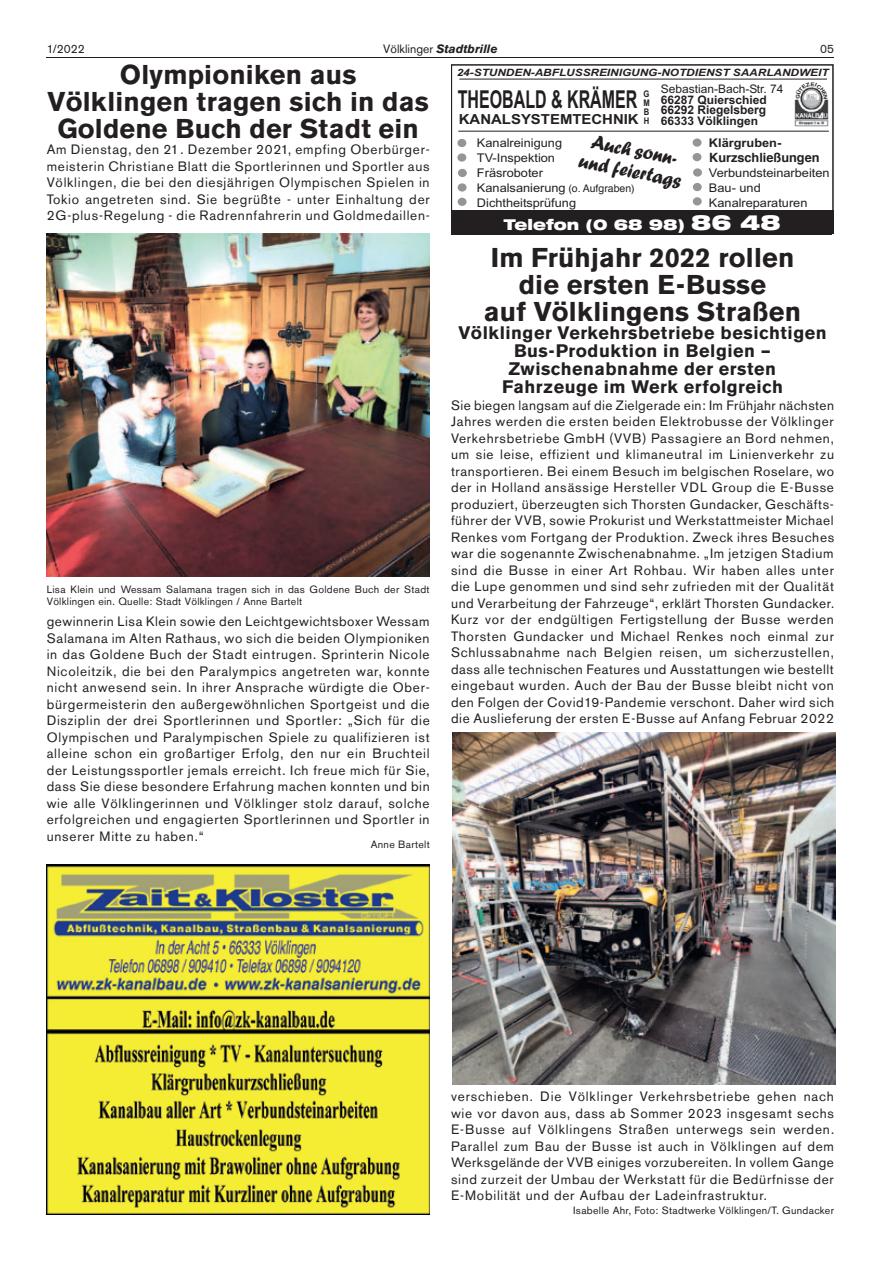
<style>
.page{position:relative;width:881px;height:1263px;background:#fff}
.page>*{position:absolute;margin:0;border:0;box-sizing:border-box;transform-origin:0 0}
.t1{font:700 27px/27px "Akzidenz Grotesk BQ";letter-spacing:.005em;color:#231f20;text-align:center}
.t2{font:700 24.75px "Arial";color:#231f20;scale:.65 1}
.t3{font:23.55px/23.5px "Brush 738 BT";color:#231f20;scale:.77 1}
.t4{font:20.4px/21px "Forte";color:#231f20;text-align:center;scale:.92 1}
.t5{font:700 18px/18px "Akzidenz Grotesk BQ";letter-spacing:.025em;color:#231f20;text-align:center}
.t6{font:900 expanded 15px "Helvetica Neue LT";color:#fff}
.t7{font:700 13.8px "Arial";color:#231f20;scale:1.08 1}
.t8{font:13.5px/16.5px "Akzidenz Grotesk BQ";letter-spacing:.055em;color:#231f20;text-align:justify}
.t9{font:700 12.9px "Arial";color:#fff;scale:1.53 1}
.t10{font:700 12.75px "Helvetica";color:#231f20}
.t11{font:12px/15px "Arial";color:#231f20;scale:1.07 1}
.t12{font:700 12px/15px "Arial";color:#231f20;scale:1.07 1}
.t13{font:italic 700 12px "Akzidenz Grotesk BQ";color:#231f20}
.t14{font:700 12px "Arial";color:#231f20}
.t15{font:12px "Akzidenz Grotesk BQ";color:#231f20}
.t16{font:11.85px "Arial";color:#231f20}
.t17{font:700 11.85px "Arial";color:#231f20}
.t18{font:10.5px/12px "Akzidenz Grotesk BQ";letter-spacing:.025em;color:#231f20}
.t19{font:10.5px "Helvetica";color:#231f20}
.t20{font:italic 700 10.05px "Arial";color:#231f20;scale:1.17 1}
.t21{font:700 9.15px/9.1px "Arial";color:#231f20;text-align:justify;scale:.84 1}
.s1{font-weight:400;font-style:normal}
.s2{font-size:8.85px}
.s3{font-size:21px}
.s4{font-size:19.65px}
</style>
<div class="page">
<hr style="left:47px;top:57px;width:786px;height:1px;background:#231f20">
<div style="left:451px;top:64px;width:382px;height:169px;border:1px solid #231f20"></div>
<img style="left:794px;top:99px;width:35px;height:28px">
<div style="left:457px;top:153px;width:9px;height:9px;background:#939598;border-radius:50%"></div>
<div style="left:692px;top:153px;width:9px;height:8px;background:#939598;border-radius:50%"></div>
<div style="left:457px;top:169px;width:9px;height:8px;background:#939598;border-radius:50%"></div>
<svg style="left:692px;top:168px;width:9px;height:9px"></svg>
<div style="left:457px;top:183px;width:9px;height:9px;background:#939598;border-radius:50%"></div>
<div style="left:692px;top:183px;width:9px;height:8px;background:#939598;border-radius:50%"></div>
<div style="left:457px;top:198px;width:9px;height:8px;background:#939598;border-radius:50%"></div>
<div style="left:692px;top:197px;width:9px;height:8px;background:#939598;border-radius:50%"></div>
<div style="left:457px;top:139px;width:9px;height:8px;background:#939598;border-radius:50%"></div>
<div style="left:692px;top:138px;width:9px;height:9px;background:#939598;border-radius:50%"></div>
<hr style="left:458px;top:131px;width:370px;height:1px;background:#231f20">
<hr style="left:459px;top:79px;width:367px;height:1px;background:#231f20">
<div style="left:451px;top:211px;width:382px;height:23px;background:#231f20"></div>
<img style="left:47px;top:864px;width:382px;height:350px">
<img style="left:47px;top:233px;width:382px;height:343px">
<img style="left:452px;top:732px;width:382px;height:352px">
<svg style="left:800px;top:87px;width:23px;height:12px"></svg>
<p class="t15" style="left:47px;top:41px;width:39px">1/2022</p>
<p class="t13" style="left:383px;top:41px;width:116px"><span class="s1">Völklinger</span> Stadtbrille</p>
<p class="t15" style="left:819px;top:41px;width:15px">05</p>
<h1 class="t1" style="left:47px;top:61px;width:382px">Olympioniken aus<br>Völklingen tragen sich in das<br>Goldene Buch der Stadt ein</h1>
<p class="t8" style="left:47px;top:141px;width:384px">Am Dienstag, den 21. Dezember 2021, empfing Oberbürger&shy;meisterin Christiane Blatt die Sportlerinnen und Sportler aus Völklingen, die bei den diesjährigen Olympischen Spielen in Tokio angetreten sind. Sie begrüßte - unter Einhaltung der 2G-plus-Regelung - die Radrennfahrerin und Goldmedaillen-</p>
<p class="t18" style="left:47px;top:583px;width:384px">Lisa Klein und Wessam Salamana tragen sich in das Goldene Buch der Stadt<br>Völklingen ein. Quelle: Stadt Völklingen / Anne Bartelt</p>
<p class="t8" style="left:47px;top:613px;width:384px">gewinnerin Lisa Klein sowie den Leichtgewichtsboxer Wessam Salamana im Alten Rathaus, wo sich die beiden Olympioniken in das Goldene Buch der Stadt eintrugen. Sprinterin Nicole Nicoleitzik, die bei den Paralympics angetreten war, konnte nicht anwesend sein. In ihrer Ansprache würdigte die Ober&shy;bürgermeisterin den außergewöhnlichen Sportgeist und die Disziplin der drei Sportlerinnen und Sportler: „Sich für die Olympischen und Paralympischen Spiele zu qualifizieren ist alleine schon ein großartiger Erfolg, den nur ein Bruchteil der Leistungssportler jemals erreicht. Ich freue mich für Sie, dass Sie diese besondere Erfahrung machen konnten und bin wie alle Völklingerinnen und Völklinger stolz darauf, solche erfolgreichen und engagierten Sportlerinnen und Sportler in unserer Mitte zu haben.“</p>
<p class="t18" style="left:370px;top:838px;width:60px">Anne Bartelt</p>
<p class="t20" style="left:456px;top:67px;width:319px">24-STUNDEN-ABFLUSSREINIGUNG-NOTDIENST SAARLANDWEIT</p>
<p class="t16" style="left:660px;top:82px;width:124px">Sebastian-Bach-Str. 74</p>
<p class="t17" style="left:660px;top:93px;width:107px">66287 Quierschied</p>
<p class="t16" style="left:660px;top:103px;width:101px">Saarbrückerstraße</p>
<p class="t17" style="left:660px;top:114px;width:99px">66333 Völklingen</p>
<h2 class="t2" style="left:457px;top:85px;width:277px">THEOBALD &amp; KRÄMER</h2>
<p class="t21" style="left:643px;top:89px;width:9px">G M B H</p>
<h3 class="t3" style="left:613px;top:132px;width:91px;rotate:20deg">Ah nn</h3>
<p class="t14" style="left:660px;top:102px;width:107px">66292 Riegelsberg</p>
<p class="t7" style="left:458px;top:111px;width:168px">KANALSYSTEMTECHNIK</p>
<h3 class="t4" style="left:585px;top:130px;width:115px;rotate:11deg">Auch sonn&shy;und feiertags</h3>
<p class="t11" style="left:477px;top:136px;width:142px">Kanalreinigung<br>TV-Inspektion<br>Fräsroboter<br>Kanalsanierung <span class="s2">(o.Aufgraben)<br></span>Dichtheitsprüfung</p>
<p class="t12" style="left:708px;top:135px;width:111px">Klärgruben-<br>Kurzschliessungen</p>
<h3 class="t3" style="left:623px;top:136px;width:85px;rotate:20deg">ucS -</h3>
<p class="t10" style="left:708px;top:147px;width:112px">Kurzschließungen</p>
<h3 class="t3" style="left:607px;top:130px;width:116px;text-indent:52px;rotate:20deg">o und F e tags</h3>
<p class="t11" style="left:708px;top:165px;width:114px">Verbundsteinarbeiten<br>Bau- und<br>Kanalreparaturen</p>
<p class="t19" style="left:568px;top:180px;width:68px">(o. Aufgraben)</p>
<p class="t6" style="left:503px;top:214px;width:278px">Telefon (0 68 98) <span class="s3">86 48</span></p>
<p class="t9" style="left:501px;top:217px;width:185px">Telefon (0 68 97) <span class="s4">56 91 66</span></p>
<h1 class="t1" style="left:484px;top:245px;width:318px">Im Frühjahr 2022 rollen die ersten E-Busse<br>auf Völklingens Straßen</h1>
<h3 class="t5" style="left:458px;top:324px;width:369px">Völklinger Verkehrsbetriebe besichtigen<br>Bus-Produktion in Belgien –<br>Zwischenabnahme der ersten<br>Fahrzeuge im Werk erfolgreich</h3>
<p class="t8" style="left:451px;top:397px;width:384px">Sie biegen langsam auf die Zielgerade ein: Im Frühjahr nächsten Jahres werden die ersten beiden Elektrobusse der Völklinger Verkehrsbetriebe GmbH (VVB) Passagiere an Bord nehmen, um sie leise, effizient und klimaneutral im Linienverkehr zu transportieren. Bei einem Besuch im belgischen Roselare, wo der in Holland ansässige Hersteller VDL Group die E-Busse produziert, überzeugten sich Thorsten Gundacker, Geschäfts&shy;führer der VVB, sowie Prokurist und Werkstattmeister Michael Renkes vom Fortgang der Produktion. Zweck ihres Besuches war die sogenannte Zwischenabnahme. „Im jetzigen Stadium sind die Busse in einer Art Rohbau. Wir haben alles unter die Lupe genommen und sind sehr zufrieden mit der Qualität und Verarbeitung der Fahrzeuge“, erklärt Thorsten Gundacker.<br>Kurz vor der endgültigen Fertigstellung der Busse werden Thorsten Gundacker und Michael Renkes noch einmal zur Schlussabnahme nach Belgien reisen, um sicherzustellen, dass alle technischen Features und Ausstattungen wie bestellt eingebaut wurden. Auch der Bau der Busse bleibt nicht von den Folgen der Covid19-Pandemie verschont. Daher wird sich die Auslieferung der ersten E-Busse auf Anfang Februar 2022</p>
<p class="t8" style="left:451px;top:1088px;width:384px">verschieben. Die Völklinger Verkehrsbetriebe gehen nach wie vor davon aus, dass ab Sommer 2023 insgesamt sechs E-Busse auf Völklingens Straßen unterwegs sein werden.<br>Parallel zum Bau der Busse ist auch in Völklingen auf dem Werksgelände der VVB einiges vorzubereiten. In vollem Gange sind zurzeit der Umbau der Werkstatt für die Bedürfnisse der E-Mobilität und der Aufbau der Ladeinfrastruktur.</p>
<p class="t18" style="left:573px;top:1204px;width:262px">Isabelle Ahr, Foto: Stadtwerke Völklingen/T. Gundacker</p>
</div>
